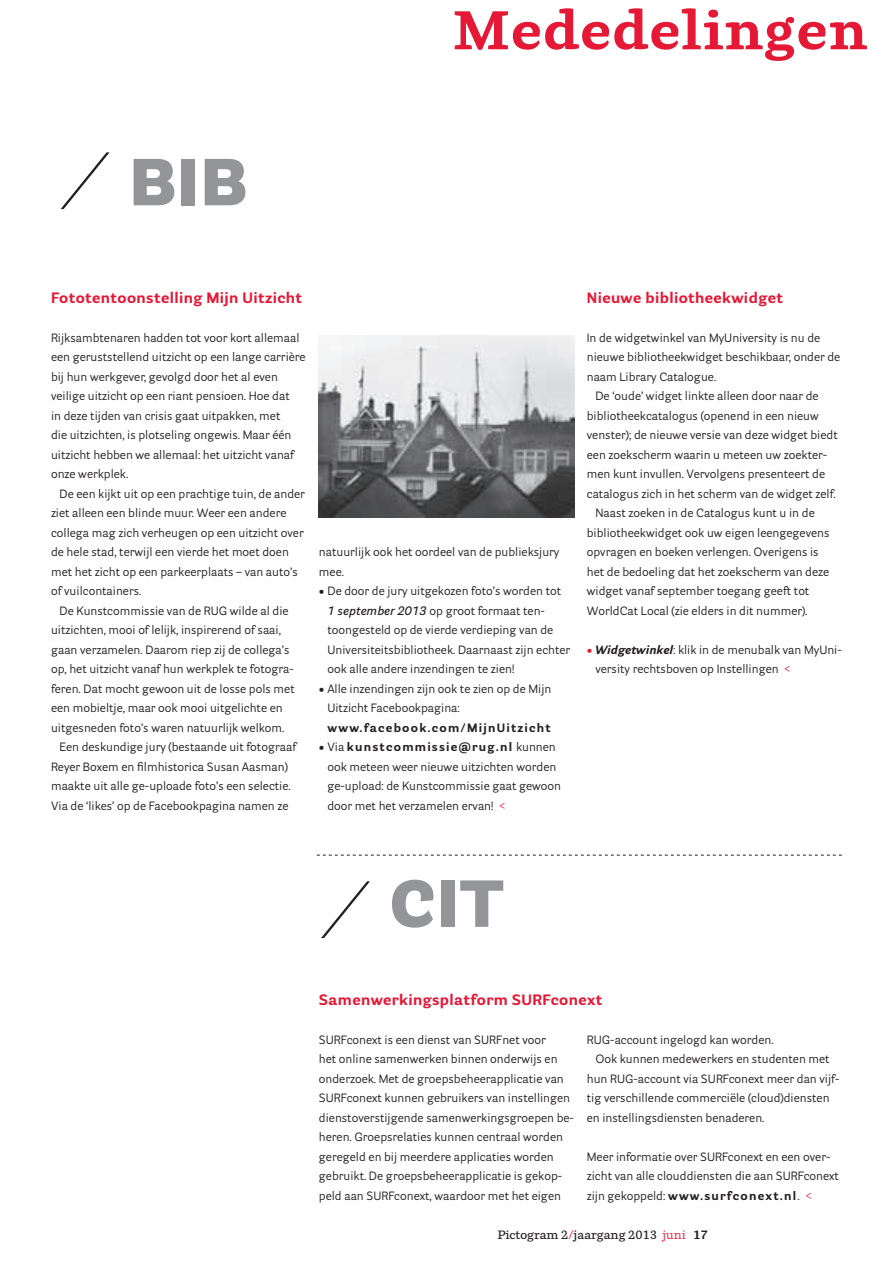
<style>
.page{position:relative;width:893px;height:1263px;background:#fff}
.page>*{position:absolute;margin:0;border:0;box-sizing:border-box;transform-origin:0 0}
.t1{font:900 66px "Parry Grotesque";letter-spacing:.025em;color:#939598}
.t2{font:700 54px "Parry";letter-spacing:.025em;color:#e51836}
.t3{font:700 15px "Parry Grotesque";letter-spacing:.025em;color:#e51836}
.t4{font:12px/19.5px "Parry Grotesque";color:#231f20}
.t5{font:600 12px "Parry";color:#231f20}
.t6{font:700 12px "Parry Grotesque";letter-spacing:.1em;color:#231f20}
.s1{font-weight:600;font-style:italic}
.s2{font-weight:700}
.s3{color:#e51836}
.s4{font-weight:700;font-style:italic}
.s5{font-weight:400;color:#e51836}
</style>
<div class="page">
<svg style="left:60px;top:152px;width:50px;height:58px"></svg>
<svg style="left:321px;top:881px;width:49px;height:58px"></svg>
<svg style="left:317px;top:855px;width:525px;height:1px"></svg>
<img style="left:319px;top:335px;width:255px;height:182px">
<h2 class="t2" style="left:453px;top:-4px;width:416px">Mededelingen</h2>
<h1 class="t1" style="left:129px;top:138px;width:119px">BIB</h1>
<p class="t3" style="left:51px;top:288px;width:253px">Fototentoonstelling Mijn Uitzicht</p>
<p class="t4" style="left:51px;top:328px;width:256px">Rijksambtenaren hadden tot voor kort allemaal een geruststellend uitzicht op een lange carrière bij hun werkgever, gevolgd door het al even veilige uitzicht op een riant pensioen. Hoe dat<br>in deze tijden van crisis gaat uitpakken, met<br>die uitzichten, is plotseling ongewis. Maar één uitzicht hebben we allemaal: het uitzicht vanaf onze werkplek.</p>
<p class="t4" style="left:51px;top:484px;width:255px;text-indent:9px">De een kijkt uit op een prachtige tuin, de ander ziet alleen een blinde muur. Weer een andere collega mag zich verheugen op een uitzicht over de hele stad, terwijl een vierde het moet doen met het zicht op een parkeerplaats – van auto’s of vuilcontainers.</p>
<p class="t4" style="left:60px;top:601px;width:231px">De Kunstcommissie van de RUG wilde al die</p>
<p class="t4" style="left:51px;top:620px;width:231px">uitzichten, mooi of lelijk, inspirerend of saai,</p>
<p class="t4" style="left:51px;top:640px;width:240px">gaan verzamelen. Daarom riep zij de collega’s</p>
<p class="t4" style="left:51px;top:659px;width:244px">op, het uitzicht vanaf hun werkplek te fotogra-</p>
<p class="t4" style="left:51px;top:679px;width:245px">feren. Dat mocht gewoon uit de losse pols met</p>
<p class="t4" style="left:51px;top:698px;width:233px">een mobieltje, maar ook mooi uitgelichte en</p>
<p class="t4" style="left:51px;top:718px;width:235px">uitgesneden foto’s waren natuurlijk welkom.</p>
<p class="t4" style="left:60px;top:737px;width:238px">Een deskundige jury (bestaande uit fotograaf</p>
<p class="t4" style="left:51px;top:757px;width:238px">Reyer Boxem en filmhistorica Susan Aasman)</p>
<p class="t4" style="left:51px;top:776px;width:241px">maakte uit alle ge-uploade foto’s een selectie.</p>
<p class="t4" style="left:51px;top:796px;width:239px">Via de ‘likes’ op de Facebookpagina namen ze</p>
<p class="t4" style="left:319px;top:542px;width:242px">natuurlijk ook het oordeel van de publieksjury mee.</p>
<p class="t4" style="left:327px;top:581px;width:244px;text-indent:-9px">• De door de jury uitgekozen foto’s worden tot <span class="s1">1 september 2013</span> op groot formaat ten&shy;toongesteld op de vierde verdieping van de Universiteitsbibliotheek. Daarnaast zijn echter ook alle andere inzendingen te zien!</p>
<p class="t4" style="left:327px;top:679px;width:225px;text-indent:-9px">• Alle inzendingen zijn ook te zien op de Mijn<br>Uitzicht Facebookpagina:</p>
<p class="t6" style="left:327px;top:720px;width:225px">www.facebook.com/MijnUitzicht</p>
<p class="t4" style="left:327px;top:737px;width:235px;text-indent:-9px">• Via <span class="s2">kunstcommissie@rug.nl</span> kunnen ook meteen weer nieuwe uitzichten worden ge-upload: de Kunstcommissie gaat gewoon door met het verzamelen ervan! <span class="s3">&lt;</span></p>
<p class="t3" style="left:587px;top:288px;width:198px">Nieuwe bibliotheekwidget</p>
<p class="t4" style="left:587px;top:328px;width:235px">In de widgetwinkel van MyUniversity is nu de</p>
<p class="t4" style="left:587px;top:347px;width:255px">nieuwe bibliotheekwidget beschikbaar, onder de</p>
<p class="t4" style="left:587px;top:367px;width:131px">naam Library Catalogue.</p>
<p class="t4" style="left:595px;top:386px;width:225px">De ‘oude’ widget linkte alleen door naar de</p>
<p class="t4" style="left:587px;top:406px;width:234px">bibliotheekcatalogus (openend in een nieuw</p>
<p class="t4" style="left:587px;top:425px;width:252px">venster); de nieuwe versie van deze widget biedt</p>
<p class="t4" style="left:587px;top:445px;width:242px">een zoekscherm waarin u meteen uw zoekter-</p>
<p class="t4" style="left:587px;top:464px;width:240px">men kunt invullen. Vervolgens presenteert de</p>
<p class="t4" style="left:587px;top:484px;width:250px">catalogus zich in het scherm van de widget zelf.</p>
<p class="t4" style="left:595px;top:503px;width:221px">Naast zoeken in de Catalogus kunt u in de</p>
<p class="t4" style="left:587px;top:523px;width:244px">bibliotheekwidget ook uw eigen leengegevens</p>
<p class="t4" style="left:587px;top:542px;width:233px">opvragen en boeken verlengen. Overigens is</p>
<p class="t4" style="left:587px;top:562px;width:244px">het de bedoeling dat het zoekscherm van deze</p>
<p class="t4" style="left:587px;top:581px;width:224px">widget vanaf september toegang geeft tot</p>
<p class="t4" style="left:587px;top:601px;width:222px">WorldCat Local (zie elders in dit nummer).</p>
<p class="t4" style="left:595px;top:640px;width:248px;text-indent:-9px"><span class="s3">•</span> <span class="s4">Widgetwinkel</span>: klik in de menubalk van MyUni&shy;versity rechtsboven op Instellingen <span class="s3">&lt;</span></p>
<h1 class="t1" style="left:390px;top:860px;width:115px">CIT</h1>
<p class="t3" style="left:319px;top:990px;width:285px">Samenwerkingsplatform SURFconext</p>
<p class="t4" style="left:319px;top:1029px;width:257px">SURFconext is een dienst van SURFnet voor<br>het online samenwerken binnen onderwijs en onderzoek. Met de groepsbeheerapplicatie van SURFconext kunnen gebruikers van instellingen dienstoverstijgende samenwerkingsgroepen be&shy;heren. Groepsrelaties kunnen centraal worden geregeld en bij meerdere applicaties worden gebruikt. De groepsbeheerapplicatie is gekop&shy;peld aan SURFconext, waardoor met het eigen</p>
<p class="t4" style="left:587px;top:1030px;width:188px">RUG-account ingelogd kan worden.</p>
<p class="t4" style="left:595px;top:1049px;width:236px">Ook kunnen medewerkers en studenten met</p>
<p class="t4" style="left:587px;top:1069px;width:254px">hun RUG-account via SURFconext meer dan vijf-</p>
<p class="t4" style="left:587px;top:1088px;width:244px">tig verschillende commerciële (cloud)diensten</p>
<p class="t4" style="left:587px;top:1108px;width:179px">en instellingsdiensten benaderen.</p>
<p class="t4" style="left:587px;top:1147px;width:254px">Meer informatie over SURFconext en een over&shy;zicht van alle clouddiensten die aan SURFconext zijn gekoppeld: <span class="s2">www.surfconext.nl</span>. <span class="s3">&lt;</span></p>
<p class="t5" style="left:497px;top:1227px;width:212px">Pictogram 2<span class="s3">/</span>jaargang 2013 <span class="s5">juni</span> <span class="s2">17</span></p>
</div>
